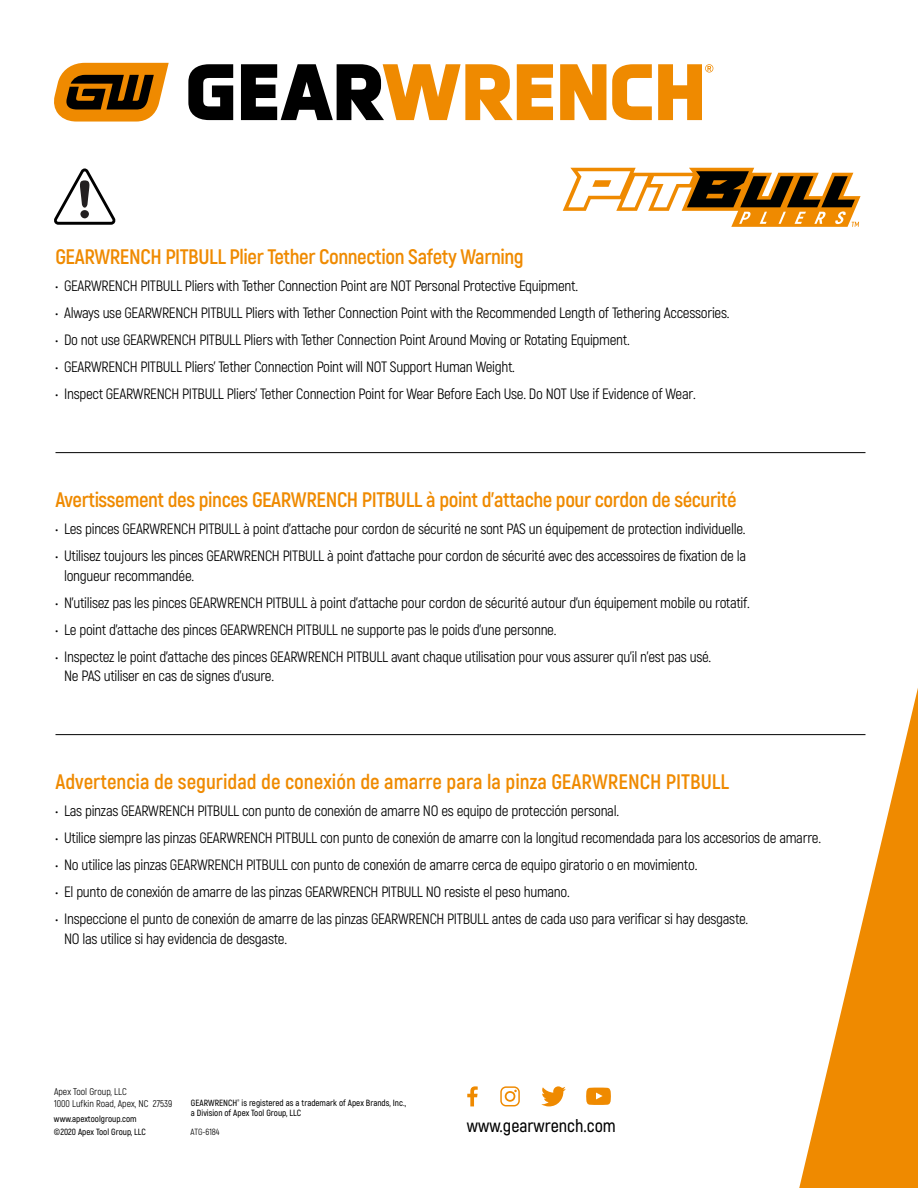
<style>
.page{position:relative;width:918px;height:1188px;background:#fff}
.page>*{position:absolute;margin:0;border:0;box-sizing:border-box;transform-origin:0 0}
.t1{font:700 21px "Akrobat";letter-spacing:-.02em;color:#ef8a00}
.t2{font:700 21px "Akrobat";color:#ef8a00}
.t3{font:600 18px "Akrobat";color:#000}
.t4{font:15px/19.5px "Akrobat";letter-spacing:-.02em;color:#000}
.t5{font:9.75px/12px "Akrobat";color:#000}
.t6{font:600 9px/13.5px "Akrobat";color:#000}
.t7{font:9px "Akrobat";color:#000}
</style>
<div class="page">
<hr style="left:56px;top:452px;width:810px;height:1px;background:#000">
<hr style="left:56px;top:734px;width:810px;height:1px;background:#000">
<svg style="left:799px;top:688px;width:119px;height:500px"></svg>
<svg style="left:467px;top:1086px;width:11px;height:20px"></svg>
<svg style="left:500px;top:1086px;width:20px;height:20px"></svg>
<svg style="left:541px;top:1086px;width:25px;height:20px"></svg>
<svg style="left:586px;top:1087px;width:25px;height:18px"></svg>
<svg style="left:560px;top:64px;width:46px;height:56px"></svg>
<svg style="left:188px;top:64px;width:45px;height:56px"></svg>
<svg style="left:612px;top:64px;width:40px;height:56px"></svg>
<svg style="left:241px;top:64px;width:312px;height:56px"></svg>
<svg style="left:54px;top:63px;width:115px;height:59px;background:#aa7020"></svg>
<svg style="left:658px;top:64px;width:55px;height:56px"></svg>
<svg style="left:54px;top:168px;width:62px;height:57px"></svg>
<div style="left:80px;top:210px;width:9px;height:8px;background:#221f20;border-radius:50%"></div>
<svg style="left:563px;top:168px;width:298px;height:59px"></svg>
<h1 class="t1" style="left:56px;top:244px;width:470px">GEARWRENCH PITBULL Plier Tether Connection Safety Warning</h1>
<p class="t4" style="left:56px;top:276px;width:524px">• GEARWRENCH PITBULL Pliers with Tether Connection Point are NOT Personal Protective Equipment.</p>
<p class="t4" style="left:56px;top:303px;width:675px">• Always use GEARWRENCH PITBULL Pliers with Tether Connection Point with the Recommended Length of Tethering Accessories.</p>
<p class="t4" style="left:56px;top:330px;width:576px">• Do not use GEARWRENCH PITBULL Pliers with Tether Connection Point Around Moving or Rotating Equipment.</p>
<p class="t4" style="left:56px;top:357px;width:461px">• GEARWRENCH PITBULL Pliers’ Tether Connection Point will NOT Support Human Weight.</p>
<p class="t4" style="left:56px;top:384px;width:642px">• Inspect GEARWRENCH PITBULL Pliers’ Tether Connection Point for Wear Before Each Use. Do NOT Use if Evidence of Wear.</p>
<h1 class="t1" style="left:56px;top:487px;width:683px">Avertissement des pinces GEARWRENCH PITBULL à point d’attache pour cordon de sécurité</h1>
<p class="t4" style="left:56px;top:519px;width:692px">• Les pinces GEARWRENCH PITBULL à point d’attache pour cordon de sécurité ne sont PAS un équipement de protection individuelle.</p>
<p class="t4" style="left:64px;top:546px;width:684px;text-indent:-9px">• Utilisez toujours les pinces GEARWRENCH PITBULL à point d’attache pour cordon de sécurité avec des accessoires de fixation de la longueur recommandée.</p>
<p class="t4" style="left:56px;top:593px;width:696px">• N’utilisez pas les pinces GEARWRENCH PITBULL à point d’attache pour cordon de sécurité autour d’un équipement mobile ou rotatif.</p>
<p class="t4" style="left:56px;top:620px;width:502px">• Le point d’attache des pinces GEARWRENCH PITBULL ne supporte pas le poids d’une personne.</p>
<p class="t4" style="left:64px;top:647px;width:649px;text-indent:-9px">• Inspectez le point d’attache des pinces GEARWRENCH PITBULL avant chaque utilisation pour vous assurer qu’il n’est pas usé.<br>Ne PAS utiliser en cas de signes d’usure.</p>
<h1 class="t2" style="left:56px;top:769px;width:675px">Advertencia de seguridad de conexión de amarre para la pinza GEARWRENCH PITBULL</h1>
<p class="t4" style="left:56px;top:801px;width:565px">• Las pinzas GEARWRENCH PITBULL con punto de conexión de amarre NO es equipo de protección personal.</p>
<p class="t4" style="left:56px;top:828px;width:767px">• Utilice siempre las pinzas GEARWRENCH PITBULL con punto de conexión de amarre con la longitud recomendada para los accesorios de amarre.</p>
<p class="t4" style="left:56px;top:855px;width:643px">• No utilice las pinzas GEARWRENCH PITBULL con punto de conexión de amarre cerca de equipo giratorio o en movimiento.</p>
<p class="t4" style="left:56px;top:882px;width:516px">• El punto de conexión de amarre de las pinzas GEARWRENCH PITBULL NO resiste el peso humano.</p>
<p class="t4" style="left:64px;top:909px;width:686px;text-indent:-9px">• Inspeccione el punto de conexión de amarre de las pinzas GEARWRENCH PITBULL antes de cada uso para verificar si hay desgaste.<br>NO las utilice si hay evidencia de desgaste.</p>
<p class="t5" style="left:54px;top:1085px;width:120px">Apex Tool Group, LLC<br>1000 Lufkin Road, Apex, NC 27539</p>
<p class="t6" style="left:54px;top:1112px;width:94px">www.apextoolgroup.com ©2020 Apex Tool Group, LLC</p>
<p class="t6" style="left:191px;top:1097px;width:217px;line-height:10.5px">GEARWRENCH<sup>®</sup> is registered as a trademark of Apex Brands, Inc., a Division of Apex Tool Group, LLC</p>
<p class="t7" style="left:191px;top:1126px;width:31px">ATG-6184</p>
<p class="t3" style="left:467px;top:1114px;width:151px">www.gearwrench.com</p>
</div>
